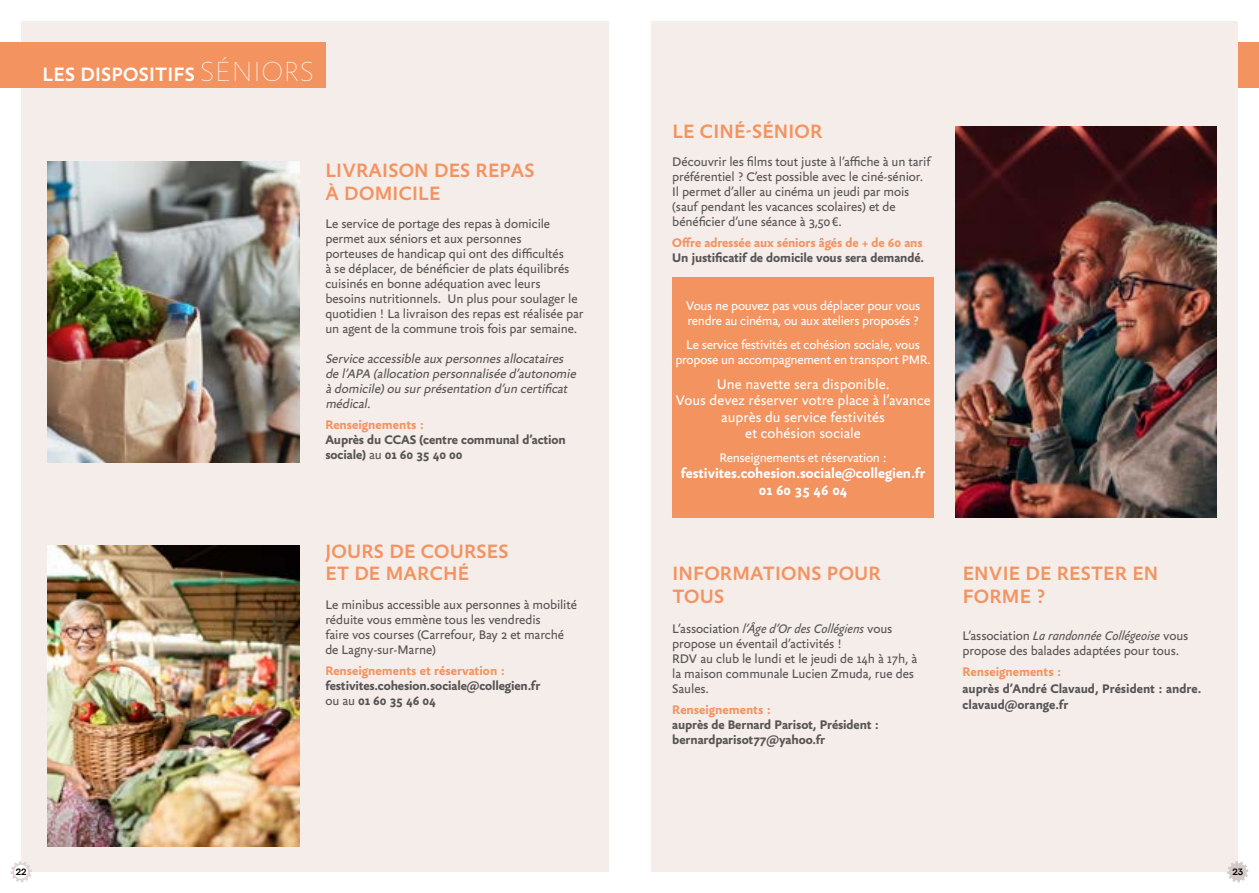
<style>
.page{position:relative;width:1259px;height:893px;background:#fff}
.page>*{position:absolute;margin:0;border:0;box-sizing:border-box;transform-origin:0 0}
.t1{font:500 21px/22.5px "Yoga Sans Pro";letter-spacing:.01em;color:#f39360}
.t2{font:500 21px "Yoga Sans Pro";letter-spacing:.01em;color:#fff}
.t3{font:15px/16.5px "Yoga Sans Pro";color:#fff;text-align:center}
.t4{font:700 15px/16.5px "Yoga Sans Pro";color:#fff;text-align:center}
.t5{font:13.5px/15px "Yoga Sans Pro";letter-spacing:-.01em;color:#575455}
.t6{font:700 13.5px/15px "Yoga Sans Pro";letter-spacing:-.01em;color:#575455}
.t7{font:13.5px/15px "Yoga Sans Pro";letter-spacing:-.02em;color:#fff}
.t8{font:italic 13.5px/15px "Yoga Sans Pro";color:#575455}
.t9{font:700 13.5px "Yoga Sans Pro";color:#f39360}
.t10{font:700 9.75px "Codec Pro";color:#000}
.s1{font-weight:100;font-size:30px}
.s2{font-weight:400}
.s3{font-style:italic}
</style>
<div class="page">
<div style="left:21px;top:21px;width:587px;height:851px;background:#f5edea"></div>
<svg style="left:11px;top:861px;width:21px;height:21px"></svg>
<div style="left:14px;top:865px;width:14px;height:14px;background:#fff;border-radius:50%"></div>
<div style="left:651px;top:21px;width:586px;height:851px;background:#f5edea"></div>
<svg style="left:1227px;top:861px;width:21px;height:21px"></svg>
<div style="left:0;top:43px;width:325px;height:45px;background:#f39360"></div>
<div style="left:1238px;top:43px;width:21px;height:45px;background:#f39360"></div>
<img style="left:47px;top:162px;width:253px;height:301px">
<img style="left:47px;top:545px;width:253px;height:301px">
<div style="left:672px;top:277px;width:262px;height:240px;background:#f39360"></div>
<img style="left:955px;top:127px;width:261px;height:391px">
<h1 class="t2" style="left:43px;top:62px;width:273px">LES DISPOSITIFS <span class="s1">SÉNIORS</span></h1>
<h1 class="t1" style="left:325px;top:159px;width:210px">LIVRAISON DES REPAS<br>À DOMICILE</h1>
<p class="t5" style="left:325px;top:216px;width:260px">Le service de portage des repas à domicile permet aux séniors et aux personnes<br>porteuses de handicap qui ont des difficultés<br>à se déplacer, de bénéficier de plats équilibrés cuisinés en bonne adéquation avec leurs besoins nutritionnels. Un plus pour soulager le quotidien ! La livraison des repas est réalisée par un agent de la commune trois fois par semaine.</p>
<p class="t8" style="left:325px;top:351px;width:255px">Service accessible aux personnesallocataires de l’APA (allocation personnalisée d’autonomie à domicile)ou surprésentation d’un certificat médical.</p>
<p class="t9" style="left:325px;top:417px;width:100px">Renseignements :</p>
<p class="t6" style="left:325px;top:432px;width:242px">Auprès du CCAS (centre communal d’action sociale) <span class="s2">au</span> 01 60 35 40 00</p>
<h1 class="t1" style="left:325px;top:540px;width:184px">JOURS DE COURSES<br>ET DE MARCHÉ</h1>
<p class="t5" style="left:325px;top:597px;width:253px">Le minibus accessible aux personnes à mobilité réduite vous emmène tous les vendredis<br>faire vos courses (Carrefour, Bay 2 et marché de Lagny-sur-Marne)</p>
<p class="t9" style="left:325px;top:662px;width:181px">Renseignements et réservation :</p>
<p class="t6" style="left:325px;top:678px;width:217px">festivites.cohesion.sociale@collegien.fr <span class="s2">ou au</span> 01 60 35 46 04</p>
<h1 class="t1" style="left:672px;top:120px;width:151px">LE CINÉ-SÉNIOR</h1>
<p class="t5" style="left:672px;top:154px;width:260px">Découvrir les films tout juste à l’affiche à un tarif préférentiel ? C’est possible avec le ciné-sénior.<br>Il permet d’aller au cinéma un jeudi par mois (sauf pendant les vacances scolaires) et de bénéficier d’une séance à 3,50€.</p>
<p class="t9" style="left:672px;top:235px;width:252px">Offre adressée aux séniors âgés de + de 60 ans</p>
<p class="t6" style="left:672px;top:250px;width:253px">Un justificatif de domicile vous sera demandé.</p>
<p class="t7" style="left:686px;top:298px;width:236px">Vous ne pouvez pas vous déplacer pour vous rendre au cinéma, ou aux ateliers proposés ?</p>
<p class="t7" style="left:675px;top:337px;width:257px;text-align:center">Le service festivités et cohésion sociale, vous propose un accompagnement en transport PMR.</p>
<p class="t3" style="left:675px;top:375px;width:257px">Une navette sera disponible.<br>Vous devez réserver votre place à l’avance auprès du service festivités<br>et cohésion sociale</p>
<p class="t7" style="left:719px;top:450px;width:169px">Renseignements et réservation :</p>
<p class="t4" style="left:680px;top:465px;width:246px">festivites.cohesion.sociale@collegien.fr<br>01 60 35 46 04</p>
<h1 class="t1" style="left:672px;top:562px;width:210px">INFORMATIONS POUR<br>TOUS</h1>
<p class="t5" style="left:672px;top:621px;width:247px">L’association <span class="s3">l’Âge d’Or des Collégiens</span> vous propose un éventail d’activités !<br>RDV au club le lundi et le jeudi de 14h à 17h, à la maison communale Lucien Zmuda, rue des Saules.</p>
<p class="t9" style="left:672px;top:702px;width:100px">Renseignements :</p>
<p class="t6" style="left:672px;top:717px;width:208px">auprès de Bernard Parisot, Président : bernardparisot77@yahoo.fr</p>
<h1 class="t1" style="left:962px;top:562px;width:197px">ENVIE DE RESTER EN<br>FORME ?</h1>
<p class="t5" style="left:962px;top:628px;width:227px">L’association <span class="s3">La randonnée Collégeoise</span> vous propose des balades adaptées pour tous.</p>
<p class="t9" style="left:962px;top:664px;width:100px">Renseignements :</p>
<p class="t6" style="left:962px;top:680px;width:240px;line-height:16.5px">auprès d’André Clavaud, Président : andre. clavaud@orange.fr</p>
<p class="t10" style="left:16px;top:866px;width:12px">22</p>
<p class="t10" style="left:1232px;top:866px;width:12px">23</p>
</div>
